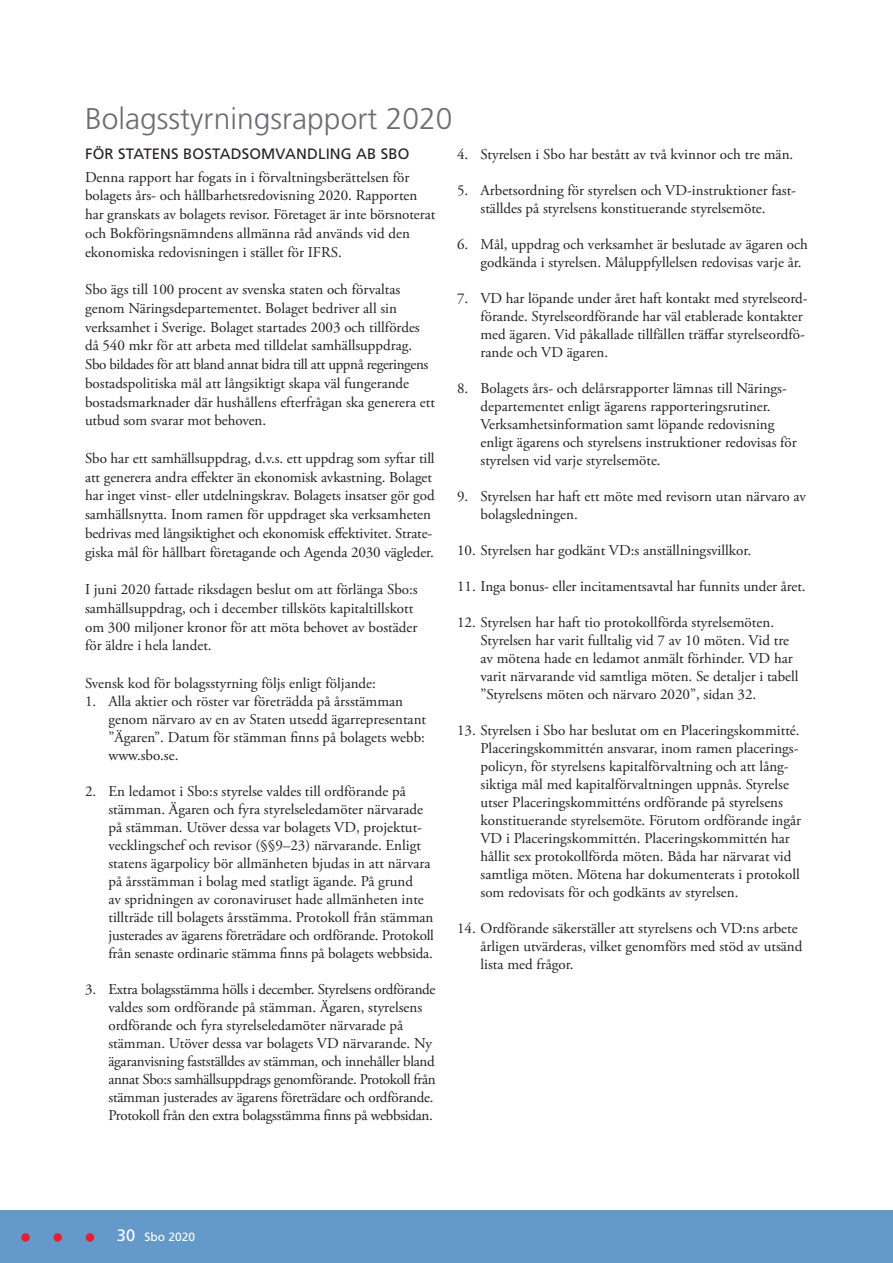
<style>
.page{position:relative;width:893px;height:1263px;background:#fff}
.page>*{position:absolute;margin:0;border:0;box-sizing:border-box;transform-origin:0 0}
.t1{font:300 30px "Frutiger LT Std";color:#6c6d70}
.t2{font:15px/18px "Adobe Garamond Pro";color:#231f20}
.t3{font:15px/18px "Adobe Garamond Pro";letter-spacing:-.02em;color:#231f20}
.t4{font:15px "Frutiger LT Std";letter-spacing:.01em;color:#231f20}
.t5{font:12px "Frutiger LT Std";color:#fff}
.s1{font-size:16.5px}
</style>
<div class="page">
<div style="left:0;top:1210px;width:893px;height:53px;background:#649aca"></div>
<div style="left:21px;top:1233px;width:9px;height:9px;background:#ee1b2c;border-radius:50%"></div>
<div style="left:53px;top:1233px;width:9px;height:9px;background:#ee1b2c;border-radius:50%"></div>
<div style="left:86px;top:1233px;width:8px;height:9px;background:#ee1b2c;border-radius:50%"></div>
<h1 class="t1" style="left:85px;top:101px;width:369px">Bolagsstyrningsrapport 2020</h1>
<p class="t4" style="left:85px;top:145px;width:326px">FÖR STATENS BOSTADSOMVANDLING AB SBO</p>
<p class="t2" style="left:85px;top:168px;width:352px;line-height:18.8px">Denna rapport har fogats in i förvaltningsberättelsen för bolagets års- och hållbarhetsredovisning 2020. Rapporten har granskats av bolagets revisor. Företaget är inte börsnoterat och Bokföringsnämndens allmänna råd används vid den ekonomiska redovisningen i stället för IFRS.</p>
<p class="t2" style="left:85px;top:280px;width:352px;line-height:18.8px">Sbo ägs till 100 procent av svenska staten och förvaltas genom Näringsdepartementet. Bolaget bedriver all sin verksamhet i Sverige. Bolaget startades 2003 och tillfördes då 540 mkr för att arbeta med tilldelat samhällsuppdrag.<br>Sbo bildades för att bland annat bidra till att uppnå regeringens bostadspolitiska mål att långsiktigt skapa väl fungerande bostadsmarknader där hushållens efterfrågan ska generera ett utbud som svarar mot behoven.</p>
<p class="t2" style="left:85px;top:449px;width:351px;line-height:18.8px">Sbo har ett samhällsuppdrag, d.v.s. ett uppdrag som syftar till att generera andra effekter än ekonomisk avkastning. Bolaget har inget vinst- eller utdelningskrav. Bolagets insatser gör god samhällsnytta. Inom ramen för uppdraget ska verksamheten bedrivas med långsiktighet och ekonomisk effektivitet. Strate&shy;giska mål för hållbart företagande och Agenda 2030 vägleder.</p>
<p class="t2" style="left:85px;top:580px;width:334px;line-height:18.8px">I juni 2020 fattade riksdagen beslut om att förlänga Sbo:s samhällsuppdrag, och i december tillsköts kapitaltillskott om 300 miljoner kronor för att möta behovet av bostäder för äldre i hela landet.</p>
<p class="t2" style="left:85px;top:675px;width:292px">Svensk kod för bolagsstyrning följs enligt följande:</p>
<p class="t2" style="left:108px;top:693px;width:319px;text-indent:-23px">1. Alla aktier och röster var företrädda på årsstämman genom närvaro av en av Staten utsedd ägarrepresentant ”Ägaren”. Datum för stämman finns på bolagets webb: www.sbo.se.</p>
<p class="t2" style="left:108px;top:783px;width:327px;text-indent:-23px">2. En ledamot i Sbo:s styrelse valdes till ordförande på stämman. Ägaren och fyra styrelseledamöter närvarade på stämman. Utöver dessa var bolagets VD, projektut&shy;vecklingschef och revisor (§§9–23) närvarande. Enligt statens ägarpolicy bör allmänheten bjudas in att närvara på årsstämman i bolag med statligt ägande. På grund<br>av spridningen av coronaviruset hade allmänheten inte tillträde till bolagets årsstämma. Protokoll från stämman justerades av ägarens företrädare och ordförande. Protokoll från senaste ordinarie stämma finns på bolagets webbsida.</p>
<p class="t3" style="left:108px;top:981px;width:329px;text-indent:-23px">3. Extra bolagsstämma hölls i december. Styrelsens ordförande valdes som ordförande på stämman. Ägaren, styrelsens ordförande och fyra styrelseledamöter närvarade på stämman. Utöver dessa var bolagets VD närvarande. Ny ägaranvisning fastställdes av stämman, och innehåller bland annat Sbo:s samhällsuppdrags genomförande. Protokoll från stämman justerades av ägarens företrädare och ordförande.<br>Protokoll från den extra bolagsstämma finns på webbsidan.</p>
<p class="t2" style="left:457px;top:145px;width:338px">4. Styrelsen i Sbo har bestått av två kvinnor och tre män.</p>
<p class="t2" style="left:457px;top:181px;width:340px;text-align:center">5. Arbetsordning för styrelsen och VD-instruktioner fast&shy;ställdes på styrelsens konstituerande styrelsemöte.</p>
<p class="t2" style="left:480px;top:235px;width:329px;text-indent:-23px">6. Mål, uppdrag och verksamhet är beslutade av ägaren och godkända i styrelsen. Måluppfyllelsen redovisas varje år.</p>
<p class="t2" style="left:480px;top:289px;width:329px;text-indent:-23px">7. VD har löpande under året haft kontakt med styrelseord&shy;förande. Styrelseordförande har väl etablerade kontakter med ägaren. Vid påkallade tillfällen träffar styrelseordfö&shy;rande och VD ägaren.</p>
<p class="t2" style="left:480px;top:379px;width:318px;text-indent:-23px">8. Bolagets års- och delårsrapporter lämnas till Närings&shy;departementet enligt ägarens rapporteringsrutiner.<br>Verksamhetsinformation samt löpande redovisning enligt ägarens och styrelsens instruktioner redovisas för styrelsen vid varje styrelsemöte.</p>
<p class="t2" style="left:480px;top:487px;width:327px;text-indent:-23px">9. Styrelsen har haft ett möte med revisorn utan närvaro av bolagsledningen.</p>
<p class="t2" style="left:457px;top:541px;width:296px">10. Styrelsen har godkänt VD:s anställningsvillkor.</p>
<p class="t2" style="left:457px;top:577px;width:350px">11. Inga bonus- eller incitamentsavtal har funnits under året.</p>
<p class="t2" style="left:480px;top:613px;width:319px;text-indent:-23px">12. Styrelsen har haft tio protokollförda styrelsemöten.<br>Styrelsen har varit fulltalig vid 7 av 10 möten. Vid tre av mötena hade en ledamot anmält förhinder. VD har varit närvarande vid samtliga möten. Se detaljer i tabell ”Styrelsens möten och närvaro 2020”, sidan 32.</p>
<p class="t2" style="left:480px;top:721px;width:322px;text-indent:-23px">13. Styrelsen i Sbo har beslutat om en Placeringskommitté.<br>Placeringskommittén ansvarar, inom ramen placerings&shy;policyn, för styrelsens kapitalförvaltning och att lång&shy;siktiga mål med kapitalförvaltningen uppnås. Styrelse utser Placeringskommitténs ordförande på styrelsens konstituerande styrelsemöte. Förutom ordförande ingår VD i Placeringskommittén. Placeringskommittén har hållit sex protokollförda möten. Båda har närvarat vid samtliga möten. Mötena har dokumenterats i protokoll som redovisats för och godkänts av styrelsen.</p>
<p class="t2" style="left:480px;top:919px;width:323px;text-indent:-23px">14. Ordförande säkerställer att styrelsens och VD:ns arbete årligen utvärderas, vilket genomförs med stöd av utsänd lista med frågor.</p>
<p class="t5" style="left:117px;top:1230px;width:80px"><span class="s1">30</span> Sbo 2020</p>
</div>
